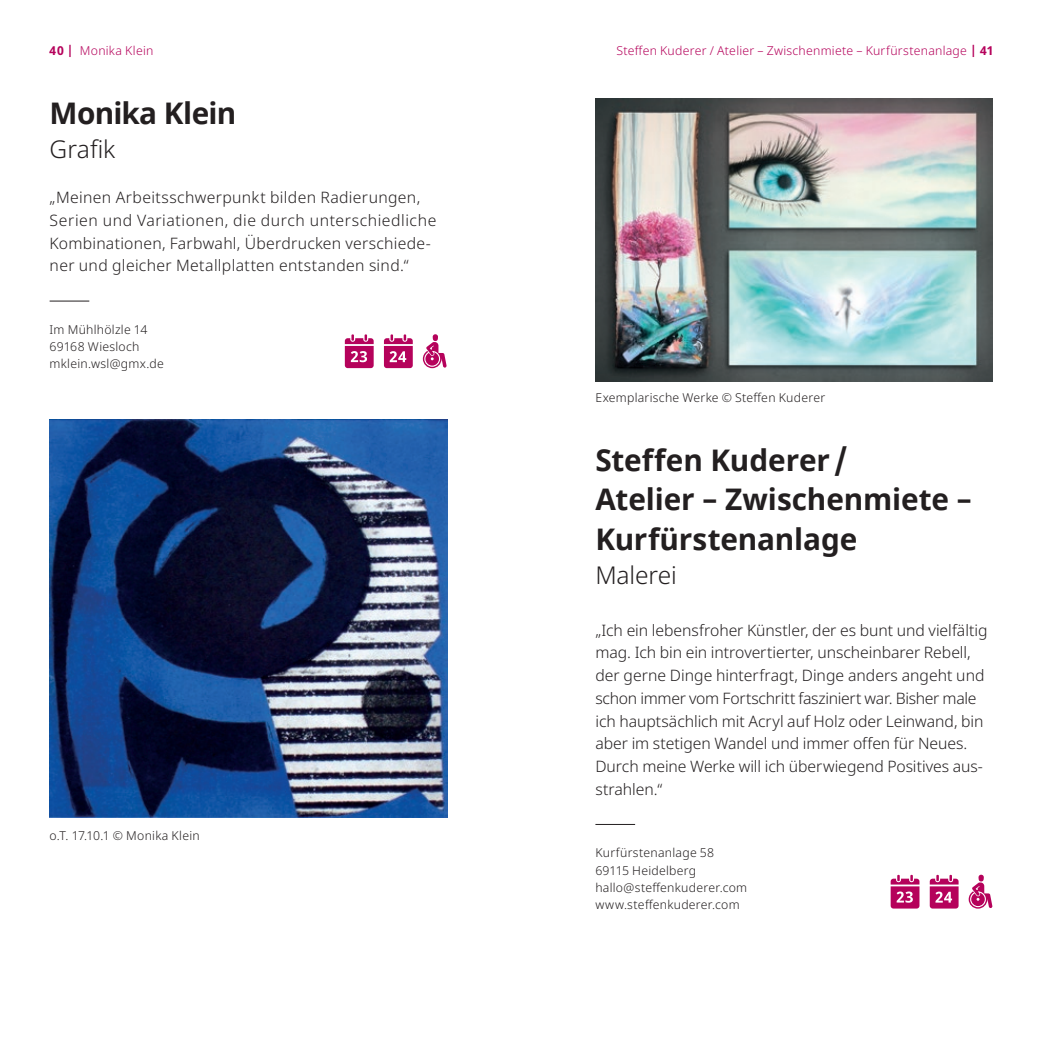
<style>
.page{position:relative;width:1042px;height:1042px;background:#fff}
.page>*{position:absolute;margin:0;border:0;box-sizing:border-box;transform-origin:0 0}
.t1{font:700 29.75px/39.7px "Noto Sans";letter-spacing:-.005em;color:#231f20}
.t2{font:700 29.75px "Noto Sans";letter-spacing:-.025em;color:#231f20}
.t3{font:300 24.5px "Noto Sans";letter-spacing:-.005em;color:#231f20}
.t4{font:300 15.75px/22.8px "Noto Sans";color:#231f20}
.t5{font:300 15.75px/22.8px "Noto Sans";letter-spacing:.02em;color:#231f20}
.t6{font:300 12.25px/17.2px "Noto Sans";letter-spacing:.02em;color:#231f20}
.t7{font:300 12.25px "Noto Sans";letter-spacing:.02em;color:#b5025b}
.s1{font-weight:700}
</style>
<div class="page">
<hr style="left:50px;top:301px;width:39px;height:1px;background:#231f20">
<svg style="left:345px;top:334px;width:29px;height:34px"></svg>
<svg style="left:384px;top:334px;width:29px;height:34px"></svg>
<svg style="left:423px;top:334px;width:24px;height:34px"></svg>
<img style="left:50px;top:420px;width:397px;height:397px">
<img style="left:595px;top:99px;width:397px;height:282px">
<hr style="left:595px;top:824px;width:40px;height:1px;background:#231f20">
<svg style="left:890px;top:875px;width:29px;height:33px"></svg>
<svg style="left:930px;top:875px;width:28px;height:33px"></svg>
<svg style="left:968px;top:874px;width:24px;height:34px"></svg>
<p class="t7" style="left:50px;top:44px;width:105px"><span class="s1">40 |</span> Monika Klein</p>
<h1 class="t2" style="left:50px;top:92px;width:188px">Monika Klein</h1>
<h2 class="t3" style="left:50px;top:135px;width:67px">Grafik</h2>
<p class="t5" style="left:50px;top:186px;width:388px">„Meinen Arbeitsschwerpunkt bilden Radierungen, Serien und Variationen, die durch unterschiedliche Kombinationen, Farbwahl, Überdrucken verschiede&shy;ner und gleicher Metallplatten entstanden sind.“</p>
<p class="t6" style="left:50px;top:321px;width:116px">Im Mühlhölzle 14<br>69168 Wiesloch mklein.wsl@gmx.de</p>
<p class="t6" style="left:50px;top:827px;width:152px">o.T. 17.10.1 © Monika Klein</p>
<p class="t7" style="left:616px;top:44px;width:378px">Steffen Kuderer / Atelier – Zwischenmiete – Kurfürstenanlage <span class="s1">| 41</span></p>
<p class="t6" style="left:595px;top:389px;width:231px">Exemplarische Werke © Steffen Kuderer</p>
<h1 class="t1" style="left:595px;top:441px;width:378px">Steffen Kuderer /<br>Atelier – Zwischenmiete –<br>Kurfürstenanlage</h1>
<h2 class="t3" style="left:595px;top:561px;width:83px">Malerei</h2>
<p class="t4" style="left:595px;top:619px;width:394px">„Ich ein lebensfroher Künstler, der es bunt und vielfältig mag. Ich bin ein introvertierter, unscheinbarer Rebell, der gerne Dinge hinterfragt, Dinge anders angeht und schon immer vom Fortschritt fasziniert war. Bisher male ich hauptsächlich mit Acryl auf Holz oder Leinwand, bin aber im stetigen Wandel und immer offen für Neues.<br>Durch meine Werke will ich überwiegend Positives aus&shy;strahlen.“</p>
<p class="t6" style="left:595px;top:844px;width:153px">Kurfürstenanlage 58<br>69115 Heidelberg hallo@steffenkuderer.com www.steffenkuderer.com</p>
</div>
